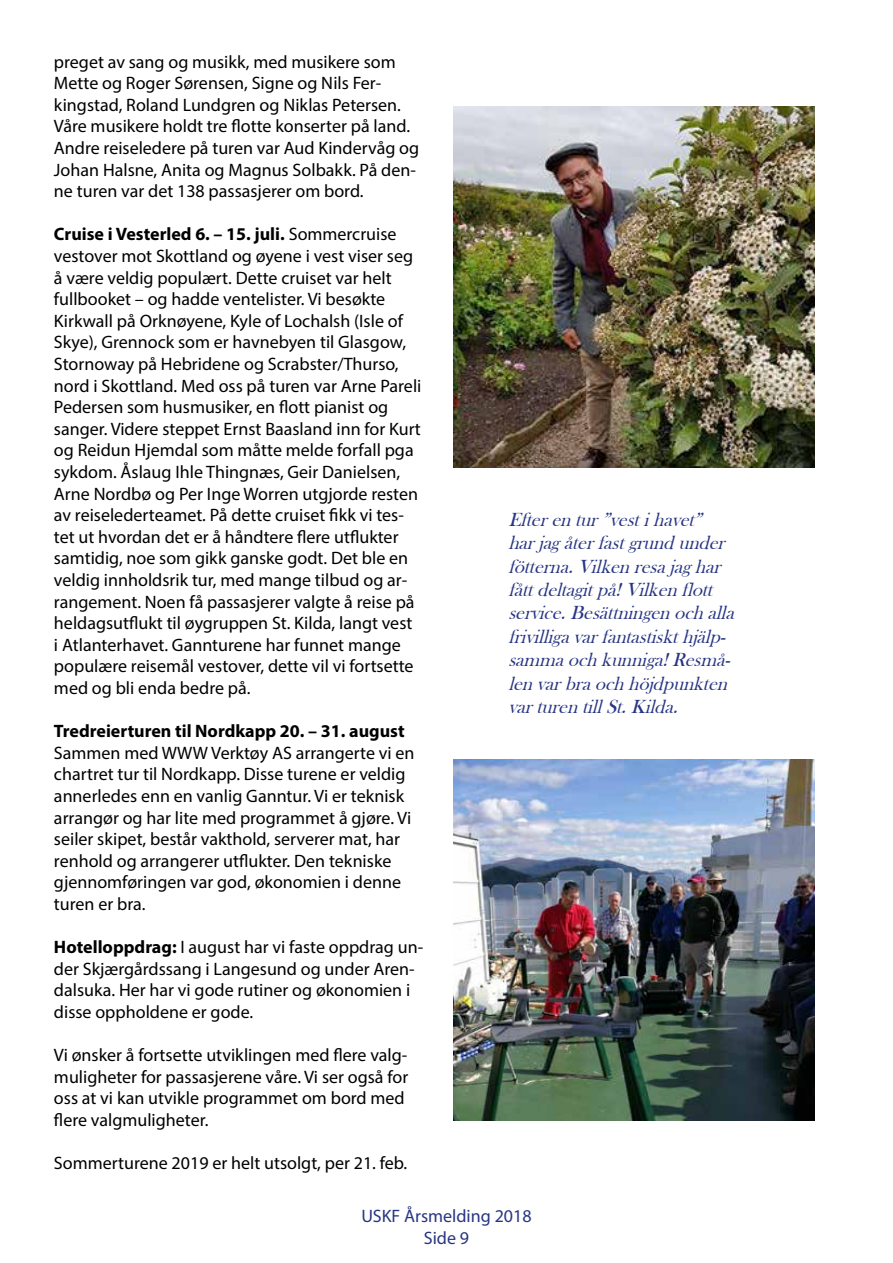
<style>
.page{position:relative;width:893px;height:1263px;background:#fff}
.page>*{position:absolute;margin:0;border:0;box-sizing:border-box;transform-origin:0 0}
.t1{font:italic 19.5px/23.4px "Bask Old Face";color:#283583}
.t2{font:18px/21.6px "Myriad Pro";color:#000}
.t3{font:700 18px "Myriad Pro";color:#000}
.t4{font:18px/21.6px "Myriad Pro";color:#283583;text-align:center}
.s1{font-weight:700}
</style>
<div class="page">
<img style="left:453px;top:106px;width:362px;height:362px">
<img style="left:453px;top:759px;width:362px;height:361px">
<p class="t2" style="left:54px;top:50px;width:367px">preget av sang og musikk, med musikere som Mette og Roger Sørensen, Signe og Nils Fer&shy;kingstad, Roland Lundgren og Niklas Petersen.<br>Våre musikere holdt tre flotte konserter på land.<br>Andre reiseledere på turen var Aud Kindervåg og Johan Halsne, Anita og Magnus Solbakk. På den&shy;ne turen var det 138 passasjerer om bord.</p>
<p class="t2" style="left:54px;top:223px;width:369px"><span class="s1">Cruise i Vesterled 6. – 15. juli.</span> Sommercruise vestover mot Skottland og øyene i vest viser seg å være veldig populært. Dette cruiset var helt fullbooket – og hadde ventelister. Vi besøkte Kirkwall på Orknøyene, Kyle of Lochalsh (Isle of Skye), Grennock som er havnebyen til Glasgow, Stornoway på Hebridene og Scrabster/Thurso, nord i Skottland. Med oss på turen var Arne Pareli Pedersen som husmusiker, en flott pianist og sanger. Videre steppet Ernst Baasland inn for Kurt og Reidun Hjemdal som måtte melde forfall pga sykdom. Åslaug Ihle Thingnæs, Geir Danielsen, Arne Nordbø og Per Inge Worren utgjorde resten av reiselederteamet. På dette cruiset fikk vi tes&shy;tet ut hvordan det er å håndtere flere utflukter samtidig, noe som gikk ganske godt. Det ble en veldig innholdsrik tur, med mange tilbud og ar&shy;rangement. Noen få passasjerer valgte å reise på heldagsutflukt til øygruppen St. Kilda, langt vest<br>i Atlanterhavet. Gannturene har funnet mange populære reisemål vestover, dette vil vi fortsette med og bli enda bedre på.</p>
<p class="t3" style="left:54px;top:719px;width:352px">Tredreierturen til Nordkapp 20. – 31. august</p>
<p class="t2" style="left:54px;top:742px;width:362px">Sammen med WWW Verktøy AS arrangerte vi en chartret tur til Nordkapp. Disse turene er veldig annerledes enn en vanlig Ganntur. Vi er teknisk arrangør og har lite med programmet å gjøre. Vi seiler skipet, består vakthold, serverer mat, har renhold og arrangerer utflukter. Den tekniske gjennomføringen var god, økonomien i denne turen er bra.</p>
<p class="t2" style="left:54px;top:936px;width:371px"><span class="s1">Hotelloppdrag:</span> I august har vi faste oppdrag un&shy;der Skjærgårdssang i Langesund og under Aren&shy;dalsuka. Her har vi gode rutiner og økonomien i disse oppholdene er gode.</p>
<p class="t2" style="left:54px;top:1044px;width:356px">Vi ønsker å fortsette utviklingen med flere valg&shy;muligheter for passasjerene våre. Vi ser også for oss at vi kan utvikle programmet om bord med flere valgmuligheter.</p>
<p class="t2" style="left:54px;top:1152px;width:355px">Sommerturene 2019 er helt utsolgt, per 21. feb.</p>
<p class="t1" style="left:508px;top:508px;width:233px">Efterentur”vestihavet” harjagåterfastgrundunder fötterna.Vilkenresajaghar fåttdeltagitpå!Vilkenflott service.Besättningenochalla frivilligavarfantastiskthj älp&shy;sammaochkunniga!Resmå&shy;lenvarbraochhöjdpunkten varturentillSt.Kilda.</p>
<p class="t4" style="left:361px;top:1205px;width:172px">USKF Årsmelding 2018<br>Side 9</p>
</div>
